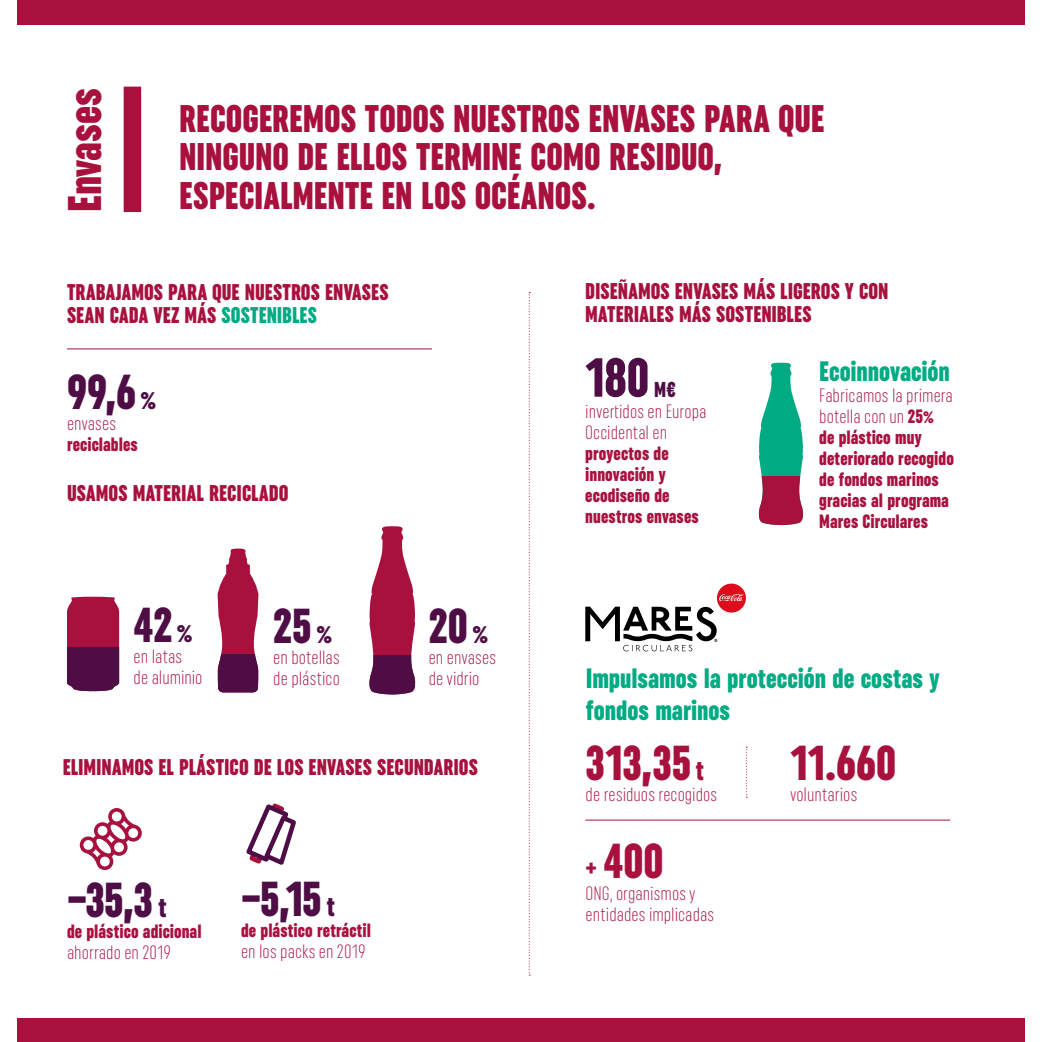
<style>
.page{position:relative;width:1042px;height:1042px;background:#fff}
.page>*{position:absolute;margin:0;border:0;box-sizing:border-box;transform-origin:0 0}
.t1{font:900 extra-condensed 54.95px "Uniform";color:#4e0e45}
.t2{font:900 extra-condensed 49px "Uniform";letter-spacing:-.005em;color:#4e0e45}
.t3{font:900 extra-condensed 49px "Uniform";color:#a8113e}
.t4{font:900 extra-condensed 47.25px "Uniform";color:#a8113e}
.t5{font:900 extra-condensed 38.5px/38.5px "Uniform";letter-spacing:-.005em;color:#a8113e}
.t6{font:900 extra-condensed 28px/31.5px "Uniform";color:#00ab84}
.t7{font:900 extra-condensed 22.75px/22.8px "Uniform";letter-spacing:.005em;color:#a8113e}
.t8{font:900 extra-condensed 21.53px "Uniform";color:#4e0e45}
.t9{font:900 extra-condensed 19.25px/21px "Uniform";letter-spacing:.005em;color:#a8113e}
.t10{font:300 extra-condensed 19.25px/21px "Uniform";color:#a8113e}
.s1{color:#00ab84}
.s2{font-size:28px}
.s3{font-weight:300}
</style>
<div class="page">
<div style="left:0;top:0;width:1031px;height:1042px;background:#a8113e"></div>
<div style="left:0;top:25px;width:1042px;height:992px;background:#fff"></div>
<hr style="left:67px;top:348px;width:365px;height:1px;background:#a8113e">
<hr style="left:585px;top:819px;width:365px;height:1px;background:#a8113e">
<div style="left:67px;top:597px;width:53px;height:50px;background:#a8113e"></div>
<div style="left:67px;top:647px;width:53px;height:45px;background:#4e0e45"></div>
<svg style="left:369px;top:526px;width:47px;height:130px"></svg>
<div style="left:368px;top:656px;width:48px;height:38px;background:#4e0e45"></div>
<svg style="left:218px;top:548px;width:40px;height:106px"></svg>
<div style="left:218px;top:654px;width:40px;height:39px;background:#4e0e45"></div>
<svg style="left:246px;top:803px;width:50px;height:62px"></svg>
<svg style="left:80px;top:808px;width:62px;height:62px"></svg>
<svg style="left:759px;top:363px;width:44px;height:113px"></svg>
<div style="left:757px;top:476px;width:47px;height:49px;background:#a8113e"></div>
<svg style="left:529px;top:292px;width:1px;height:683px"></svg>
<div style="left:124px;top:87px;width:17px;height:125px;background:#a8113e"></div>
<div style="left:0;top:0;width:17px;height:1042px;background:#fff"></div>
<div style="left:1025px;top:0;width:17px;height:1042px;background:#fff"></div>
<div style="left:717px;top:583px;width:29px;height:29px;background:#de0b1c;border-radius:50%"></div>
<svg style="left:719px;top:594px;width:25px;height:7px"></svg>
<svg style="left:585px;top:607px;width:132px;height:44px"></svg>
<svg style="left:746px;top:747px;width:1px;height:51px"></svg>
<h3 class="t4" style="left:58px;top:212px;width:126px;rotate:-90deg">Envases</h3>
<h3 class="t5" style="left:179px;top:99px;width:647px">RECOGEREMOS TODOS NUESTROS ENVASES PARA QUE<br>NINGUNO DE ELLOS TERMINE COMO RESIDUO,</h3>
<h3 class="t5" style="left:179px;top:176px;width:418px">ESPECIALMENTE EN LOS OCÉANOS.</h3>
<p class="t7" style="left:67px;top:281px;width:323px">TRABAJAMOS PARA QUE NUESTROS ENVASES<br>SEAN CADA VEZ MÁS <span class="s1">SOSTENIBLES</span></p>
<h2 class="t2" style="left:67px;top:364px;width:91px">99,6 <span class="s2">%</span></h2>
<p class="t10" style="left:67px;top:413px;width:51px">envases</p>
<p class="t9" style="left:67px;top:434px;width:72px">reciclables</p>
<p class="t7" style="left:67px;top:481px;width:223px">USAMOS MATERIAL RECICLADO</p>
<h2 class="t2" style="left:134px;top:597px;width:60px">42<span class="s2">%</span></h2>
<p class="t10" style="left:134px;top:646px;width:70px">en latas<br>de aluminio</p>
<h2 class="t2" style="left:273px;top:598px;width:60px">25<span class="s2">%</span></h2>
<p class="t10" style="left:273px;top:646px;width:68px">en botellas de plástico</p>
<h2 class="t2" style="left:429px;top:598px;width:61px">20<span class="s2">%</span></h2>
<p class="t10" style="left:429px;top:646px;width:69px">en envases de vidrio</p>
<p class="t7" style="left:63px;top:755px;width:417px">ELIMINAMOS EL PLÁSTICO DE LOS ENVASES SECUNDARIOS</p>
<h2 class="t2" style="left:67px;top:871px;width:101px">−35,3 <span class="s2">t</span></h2>
<p class="t9" style="left:67px;top:920px;width:136px">de plástico adicional</p>
<p class="t10" style="left:67px;top:941px;width:106px">ahorrado en 2019</p>
<h2 class="t2" style="left:241px;top:871px;width:96px">−5,15 <span class="s2">t</span></h2>
<p class="t9" style="left:241px;top:920px;width:131px">de plástico retráctil</p>
<p class="t10" style="left:241px;top:941px;width:126px">en los packs en 2019</p>
<p class="t7" style="left:585px;top:280px;width:305px">DISEÑAMOS ENVASES MÁS LIGEROS Y CON<br>MATERIALES MÁS SOSTENIBLES</p>
<h1 class="t1" style="left:585px;top:346px;width:65px">180</h1>
<h3 class="t6" style="left:819px;top:355px;width:132px">Ecoinnovación</h3>
<p class="t8" style="left:654px;top:377px;width:23px">M€</p>
<p class="t10" style="left:585px;top:400px;width:123px">invertidos en Europa<br>Occidental en</p>
<p class="t9" style="left:585px;top:442px;width:115px">proyectos de innovación y ecodiseño de nuestros envases</p>
<p class="t9" style="left:819px;top:385px;width:136px"><span class="s3">Fabricamos la primera botella con un</span> 25%<br>de plástico muy deteriorado recogido de fondos marinos gracias al programa<br>Mares Circulares</p>
<h3 class="t6" style="left:586px;top:663px;width:355px">Impulsamos la protección de costas y fondos marinos</h3>
<h2 class="t3" style="left:586px;top:735px;width:120px">313,35 <span class="s2">t</span></h2>
<p class="t10" style="left:586px;top:783px;width:133px">de residuos recogidos</p>
<h2 class="t3" style="left:790px;top:735px;width:107px">11.660</h2>
<p class="t10" style="left:790px;top:783px;width:68px">voluntarios</p>
<h2 class="t3" style="left:586px;top:833px;width:79px"><span class="s2">+</span> 400</h2>
<p class="t10" style="left:586px;top:882px;width:130px">ONG, organismos y entidades implicadas</p>
</div>
